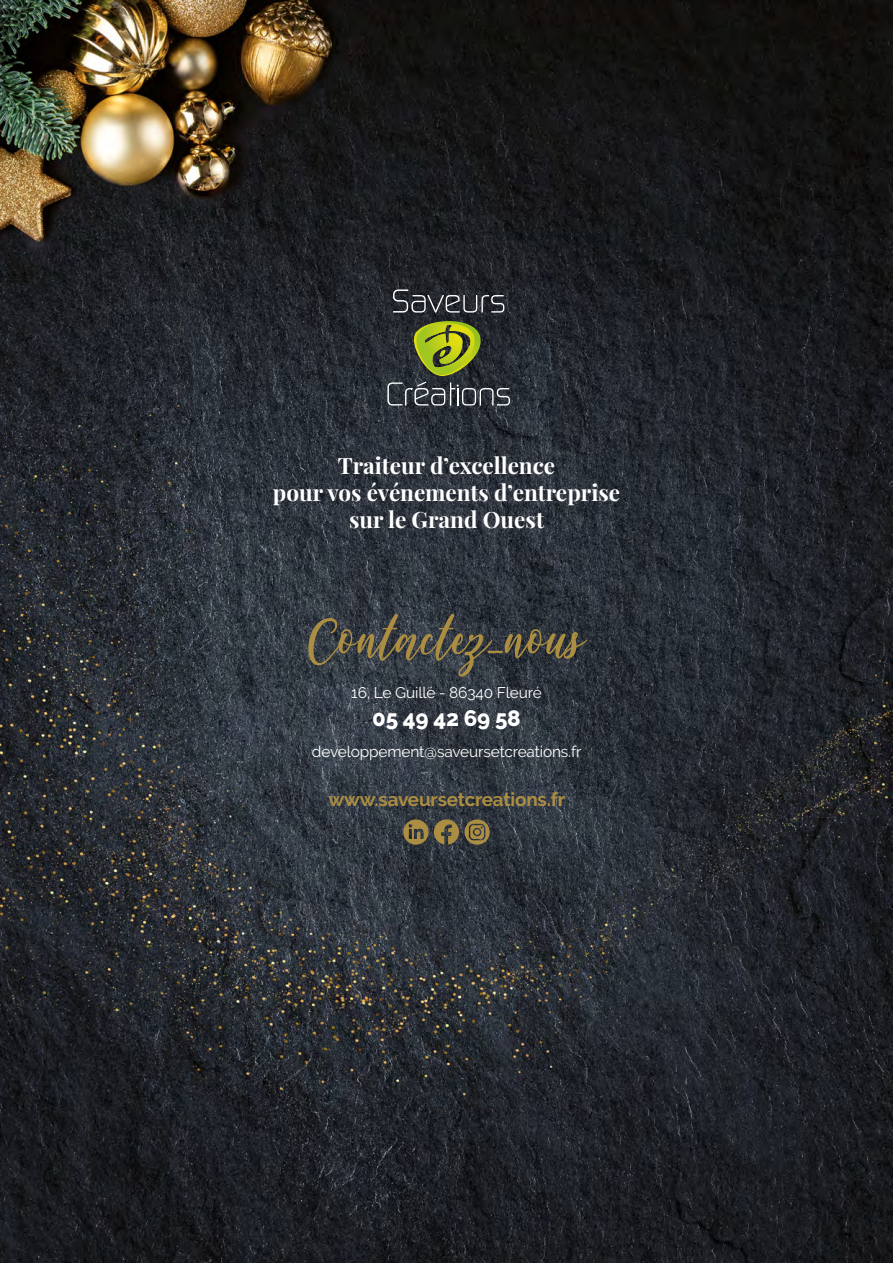
<style>
.page{position:relative;width:893px;height:1263px;background:#fff}
.page>*{position:absolute;margin:0;border:0;box-sizing:border-box;transform-origin:0 0}
.t1{font:72px "Gelathy";color:#ac8e42}
.t2{font:700 22.5px/27px "Playfair Display";color:#fff;text-align:center}
.t3{font:800 22.35px "Raleway";letter-spacing:-.01em;color:#fff}
.t4{font:700 18.9px "Raleway";letter-spacing:-.01em;color:#ac8e42}
.t5{font:15.45px "Raleway";letter-spacing:-.01em;color:#fff}
</style>
<div class="page">
<img style="left:0;top:0;width:893px;height:1263px">
<svg style="left:403px;top:819px;width:87px;height:26px;background:#706340"></svg>
<svg style="left:393px;top:289px;width:111px;height:24px;background:#464a4e"></svg>
<svg style="left:387px;top:321px;width:123px;height:84px;background:#525937"></svg>
<p class="t2" style="left:273px;top:450px;width:349px">Traiteur d’excellence<br>pour vos événements d’entreprise sur le Grand Ouest</p>
<h1 class="t1" style="left:307px;top:606px;width:281px">Contactez-nous</h1>
<p class="t5" style="left:351px;top:683px;width:192px">16, Le Guillé - 86340 Fleuré</p>
<p class="t3" style="left:372px;top:706px;width:150px">05 49 42 69 58</p>
<p class="t5" style="left:312px;top:742px;width:271px">developpement@saveursetcreations.fr</p>
<p class="t4" style="left:328px;top:788px;width:238px">www.saveursetcreations.fr</p>
</div>
